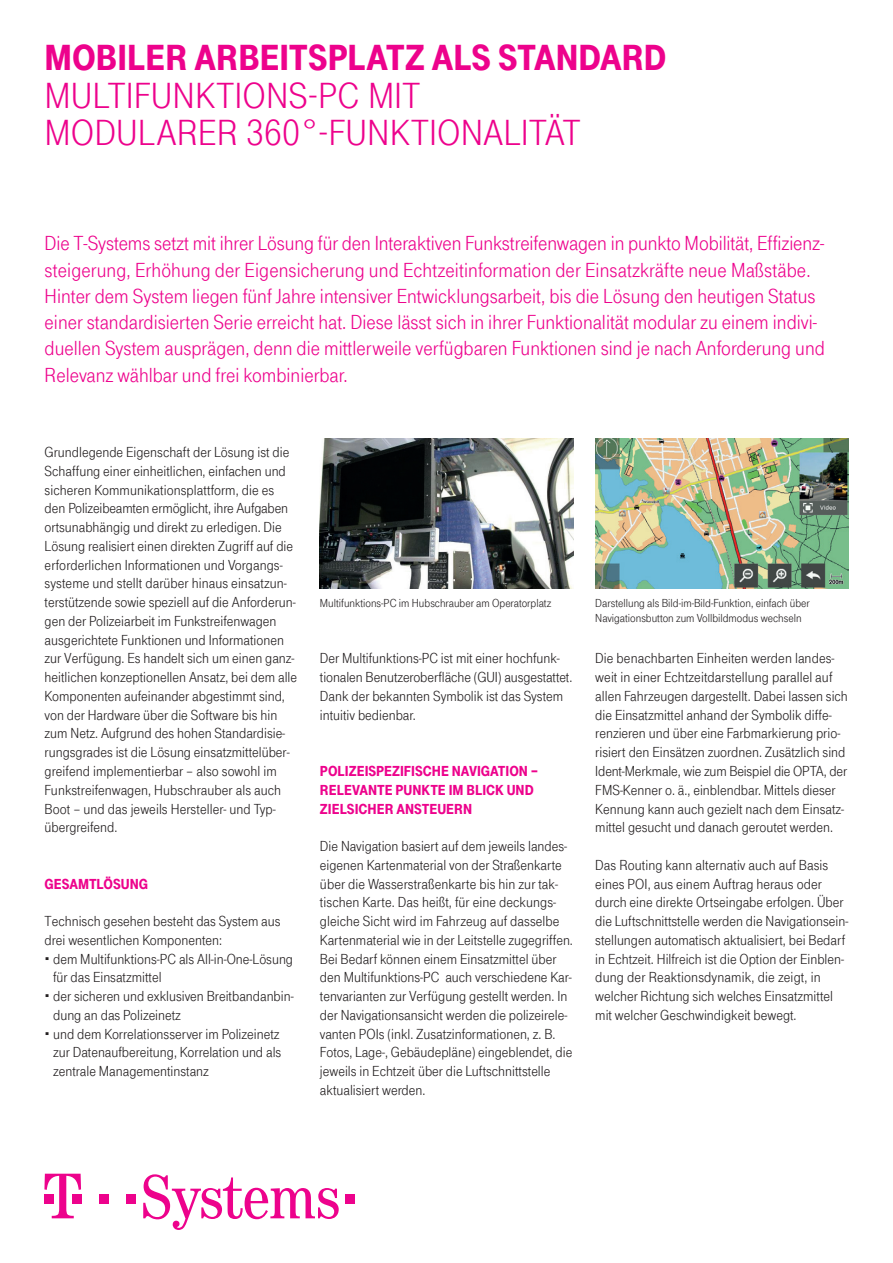
<style>
.page{position:relative;width:893px;height:1263px;background:#fff}
.page>*{position:absolute;margin:0;border:0;box-sizing:border-box;transform-origin:0 0}
.Subheadline_25_magen{font:37.5px "Tele Grotesk Headline";color:#ed028c}
.Headline_25_magenta{font:900 37.5px "Tele Grotesk Headline";color:#ed028c}
.Schnelltext_14_magen{font:21px/26.2px "Tele Grotesk Norm";color:#ed028c}
.Text_10{font:15px/18.8px "Tele Grotesk Norm";color:#231f20}
.Zwischenheadline_10{font:900 15px "Tele Grotesk Headline";color:#ed028c}
.Text_8{font:12px "Tele Grotesk Norm";color:#231f20}
</style>
<div class="page">
<div style="left:99px;top:1194px;width:9px;height:9px;background:#ed028c"></div>
<div style="left:126px;top:1194px;width:9px;height:9px;background:#ed028c"></div>
<svg style="left:44px;top:1174px;width:37px;height:44px"></svg>
<svg style="left:143px;top:1174px;width:196px;height:56px"></svg>
<div style="left:346px;top:1194px;width:9px;height:9px;background:#ed028c"></div>
<img style="left:320px;top:438px;width:253px;height:150px">
<img style="left:595px;top:438px;width:253px;height:150px">
<p class="Headline_25_magenta" style="left:45px;top:37px;width:623px">MOBILER ARBEITSPLATZ ALS STANDARD</p>
<p class="Subheadline_25_magen" style="left:45px;top:75px;width:377px">MULTIFUNKTIONS-PC MIT</p>
<p class="Subheadline_25_magen" style="left:45px;top:112px;width:538px">MODULARER 360°-FUNKTIONALITÄT</p>
<p class="Schnelltext_14_magen" style="left:45px;top:231px;width:782px">Die T-Systems setzt mit ihrer Lösung für den Interaktiven Funkstreifenwagen in punkto Mobilität, Effizienz&shy;steigerung, Erhöhung der Eigensicherung und Echtzeitinformation der Einsatzkräfte neue Maßstäbe.<br>Hinter dem System liegen fünf Jahre intensiver Entwicklungsarbeit, bis die Lösung den heutigen Status einer standardisierten Serie erreicht hat. Diese lässt sich in ihrer Funktionalität modular zu einem indivi&shy;duellen System ausprägen, denn die mittlerweile verfügbaren Funktionen sind je nach Anforderung und Relevanz wählbar und frei kombinierbar.</p>
<p class="Text_10" style="left:45px;top:443px;width:254px">Grundlegende Eigenschaft der Lösung ist die Schaffung einer einheitlichen, einfachen und sicheren Kommunikationsplattform, die es den Polizeibeamten ermöglicht, ihre Aufgaben ortsunabhängig und direkt zu erledigen. Die Lösung realisiert einen direkten Zugriff auf die erforderlichen Informationen und Vorgangs&shy;systeme und stellt darüber hinaus einsatzun&shy;terstützende sowie speziell auf die Anforderun&shy;gen der Polizeiarbeit im Funkstreifenwagen ausgerichtete Funktionen und Informationen zur Verfügung. Es handelt sich um einen ganz&shy;heitlichen konzeptionellen Ansatz, bei dem alle Komponenten aufeinander abgestimmt sind, von der Hardware über die Software bis hin zum Netz. Aufgrund des hohen Standardisie&shy;rungsgrades ist die Lösung einsatzmittelüber&shy;greifend implementierbar – also sowohl im Funkstreifenwagen, Hubschrauber als auch Boot – und das jeweils Hersteller- und Typ&shy;übergreifend.</p>
<p class="Zwischenheadline_10" style="left:45px;top:875px;width:104px">GESAMTLÖSUNG</p>
<p class="Text_10" style="left:45px;top:912px;width:237px">Technisch gesehen besteht das System aus drei wesentlichen Komponenten:</p>
<p class="Text_10" style="left:53px;top:949px;width:241px">dem Multifunktions-PC als All-in-One-Lösung für das Einsatzmittel</p>
<p class="Text_10" style="left:53px;top:987px;width:242px">der sicheren und exklusiven Breitbandanbin&shy;dung an das Polizeinetz</p>
<p class="Text_10" style="left:53px;top:1024px;width:230px">und dem Korrelationsserver im Polizeinetz zur Datenaufbereitung, Korrelation und als zentrale Managementinstanz</p>
<p class="Text_8" style="left:320px;top:597px;width:233px">Multifunktions-PC im Hubschrauber am Operatorplatz</p>
<p class="Text_8" style="left:595px;top:597px;width:216px">Darstellung als Bild-im-Bild-Funktion, einfach über</p>
<p class="Text_8" style="left:595px;top:612px;width:208px">Navigationsbutton zum Vollbildmodus wechseln</p>
<p class="Text_10" style="left:320px;top:649px;width:254px">Der Multifunktions-PC ist mit einer hochfunk&shy;tionalen Benutzeroberfläche (GUI) ausgestattet.<br>Dank der bekannten Symbolik ist das System intuitiv bedienbar.</p>
<p class="Zwischenheadline_10" style="left:320px;top:763px;width:220px">POLIZEISPEZIFISCHE NAVIGATION –</p>
<p class="Zwischenheadline_10" style="left:320px;top:781px;width:215px">RELEVANTE PUNKTE IM BLICK UND</p>
<p class="Zwischenheadline_10" style="left:320px;top:800px;width:154px">ZIELSICHER ANSTEUERN</p>
<p class="Text_10" style="left:320px;top:837px;width:254px">Die Navigation basiert auf dem jeweils landes&shy;eigenen Kartenmaterial von der Straßenkarte über die Wasserstraßenkarte bis hin zur tak&shy;tischen Karte. Das heißt, für eine deckungs&shy;gleiche Sicht wird im Fahrzeug auf dasselbe Kartenmaterial wie in der Leitstelle zugegriffen.<br>Bei Bedarf können einem Einsatzmittel über den Multifunktions-PC auch verschiedene Kar&shy;tenvarianten zur Verfügung gestellt werden. In der Navigationsansicht werden die polizeirele&shy;vanten POIs (inkl. Zusatzinformationen, z. B.<br>Fotos, Lage-, Gebäudepläne) eingeblendet, die jeweils in Echtzeit über die Luftschnittstelle aktualisiert werden.</p>
<p class="Text_10" style="left:595px;top:649px;width:254px">Die benachbarten Einheiten werden landes&shy;weit in einer Echtzeitdarstellung parallel auf allen Fahrzeugen dargestellt. Dabei lassen sich die Einsatzmittel anhand der Symbolik diffe&shy;renzieren und über eine Farbmarkierung prio&shy;risiert den Einsätzen zuordnen. Zusätzlich sind Ident-Merkmale, wie zum Beispiel die OPTA, der FMS-Kenner o. ä., einblendbar. Mittels dieser Kennung kann auch gezielt nach dem Einsatz&shy;mittel gesucht und danach geroutet werden.</p>
<p class="Text_10" style="left:595px;top:856px;width:254px">Das Routing kann alternativ auch auf Basis eines POI, aus einem Auftrag heraus oder durch eine direkte Ortseingabe erfolgen. Über die Luftschnittstelle werden die Navigationsein&shy;stellungen automatisch aktualisiert, bei Bedarf in Echtzeit. Hilfreich ist die Option der Einblen&shy;dung der Reaktionsdynamik, die zeigt, in welcher Richtung sich welches Einsatzmittel mit welcher Geschwindigkeit bewegt.</p>
</div>
